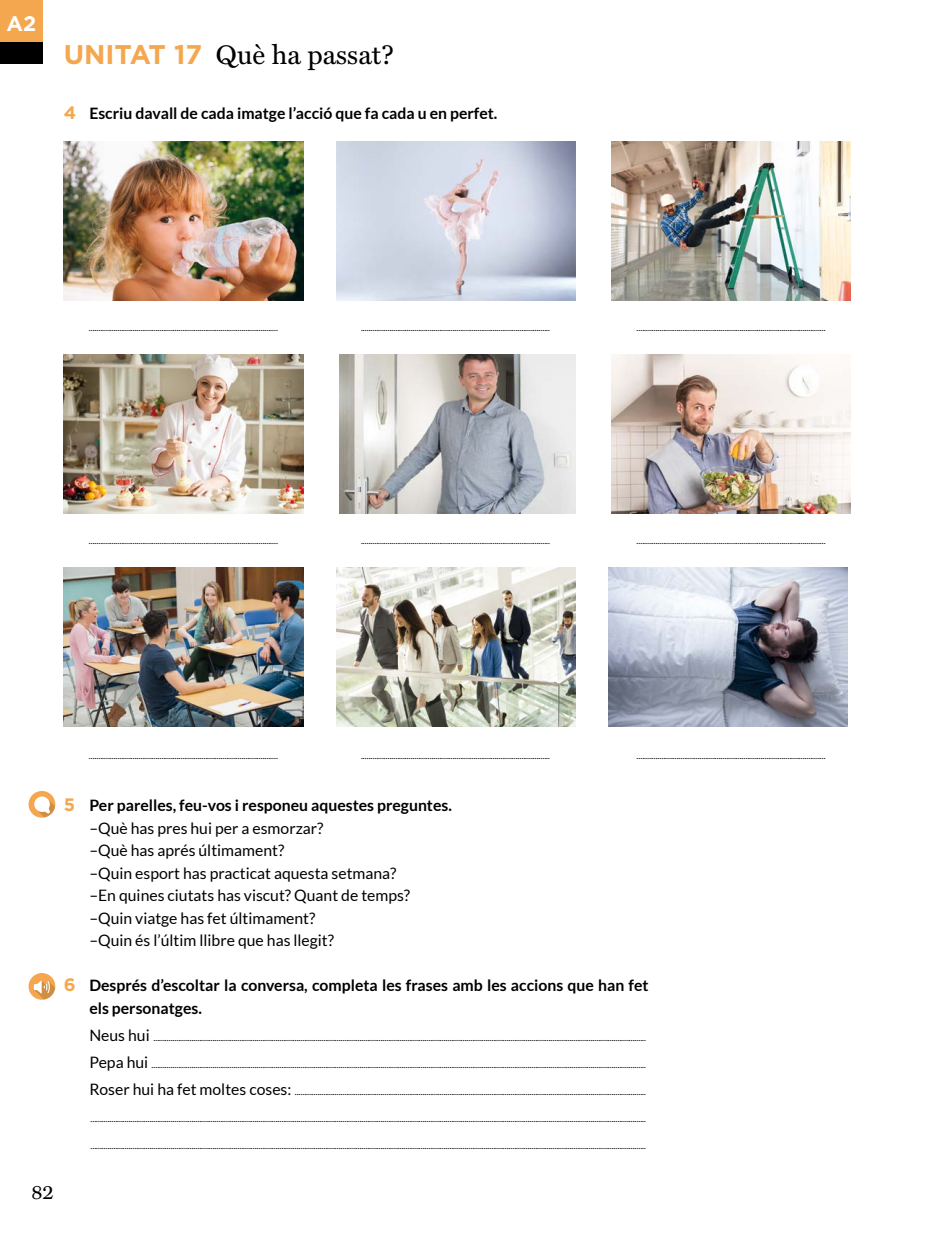
<style>
.page{position:relative;width:936px;height:1234px;background:#fff}
.page>*{position:absolute;margin:0;border:0;box-sizing:border-box;transform-origin:0 0}
.t1{font:27px "Miller Text";color:#000}
.t2{font:21px "Miller Text";color:#000}
.t3{font:700 21px "Gotham";color:#fff}
.t4{font:15.75px/22.5px "Lato";color:#000}
.t5{font:700 15.75px/22.5px "Lato";color:#000}
.t6{font:9px "Lato";color:#000}
.s1{font-family:"Gotham";font-weight:700;color:#f5a74f}
.s2{font-family:"Gotham";font-size:18px;color:#f5a74f}
.s3{font-family:"Gotham";font-weight:700;font-size:18px;color:#f5a74f}
.s4{font-weight:700}
.s5{font-size:15.75px}
</style>
<div class="page">
<div style="left:0;top:0;width:43px;height:64px;background:#f5a74f"></div>
<div style="left:0;top:43px;width:43px;height:21px;background:#000"></div>
<img style="left:64px;top:141px;width:239px;height:159px">
<img style="left:611px;top:354px;width:239px;height:159px">
<img style="left:336px;top:141px;width:239px;height:159px">
<img style="left:611px;top:141px;width:239px;height:159px">
<img style="left:608px;top:567px;width:239px;height:159px">
<img style="left:336px;top:567px;width:239px;height:159px">
<img style="left:64px;top:567px;width:239px;height:159px">
<img style="left:64px;top:354px;width:239px;height:159px">
<img style="left:339px;top:354px;width:236px;height:159px">
<svg style="left:29px;top:791px;width:26px;height:26px"></svg>
<svg style="left:29px;top:973px;width:26px;height:26px"></svg>
<h2 class="t3" style="left:6px;top:11px;width:31px">A2</h2>
<h1 class="t1" style="left:64px;top:39px;width:332px"><span class="s1">UNITAT 17</span> Què ha passat?</h1>
<h3 class="t5" style="left:64px;top:102px;width:435px"><span class="s2">4</span> Escriu davall de cada imatge l’acció que fa cada u en perfet.</h3>
<p class="t6" style="left:89px;top:322px;width:190px">...................................................................................................</p>
<p class="t6" style="left:361px;top:322px;width:190px">...................................................................................................</p>
<p class="t6" style="left:89px;top:535px;width:190px">...................................................................................................</p>
<p class="t6" style="left:361px;top:535px;width:190px">...................................................................................................</p>
<p class="t6" style="left:636px;top:322px;width:190px">...................................................................................................</p>
<p class="t6" style="left:636px;top:535px;width:190px">...................................................................................................</p>
<p class="t6" style="left:89px;top:750px;width:190px">...................................................................................................</p>
<p class="t6" style="left:361px;top:750px;width:190px">...................................................................................................</p>
<p class="t6" style="left:636px;top:750px;width:190px">...................................................................................................</p>
<p class="t4" style="left:89px;top:793px;width:364px;text-indent:-26px"><span class="s3">5</span> <span class="s4">Per parelles, feu-vos i responeu aquestes preguntes. </span>–Què has pres hui per a esmorzar?<br>–Què has aprés últimament?<br>–Quin esport has practicat aquesta setmana?<br>–En quines ciutats has viscut? Quant de temps? –Quin viatge has fet últimament?<br>–Quin és l’últim llibre que has llegit?</p>
<h3 class="t5" style="left:89px;top:973px;width:560px;text-indent:-26px"><span class="s2">6</span> Després d’escoltar la conversa, completa les frases amb les accions que han fet els personatges.</h3>
<p class="t6" style="left:89px;top:1032px;width:558px"><span class="s5">Neus hui</span> ..................................................................................................................................................................................................................................................................</p>
<p class="t6" style="left:89px;top:1059px;width:558px"><span class="s5">Pepa hui</span> ...................................................................................................................................................................................................................................................................</p>
<p class="t6" style="left:89px;top:1086px;width:558px"><span class="s5">Roser hui ha fet moltes coses:</span> ........................................................................................................................................................................................</p>
<p class="t6" style="left:90px;top:1113px;width:557px">...................................................................................................................................................................................................................................................................................................</p>
<p class="t6" style="left:90px;top:1140px;width:557px">...................................................................................................................................................................................................................................................................................................</p>
<h2 class="t2" style="left:31px;top:1179px;width:24px">82</h2>
</div>
